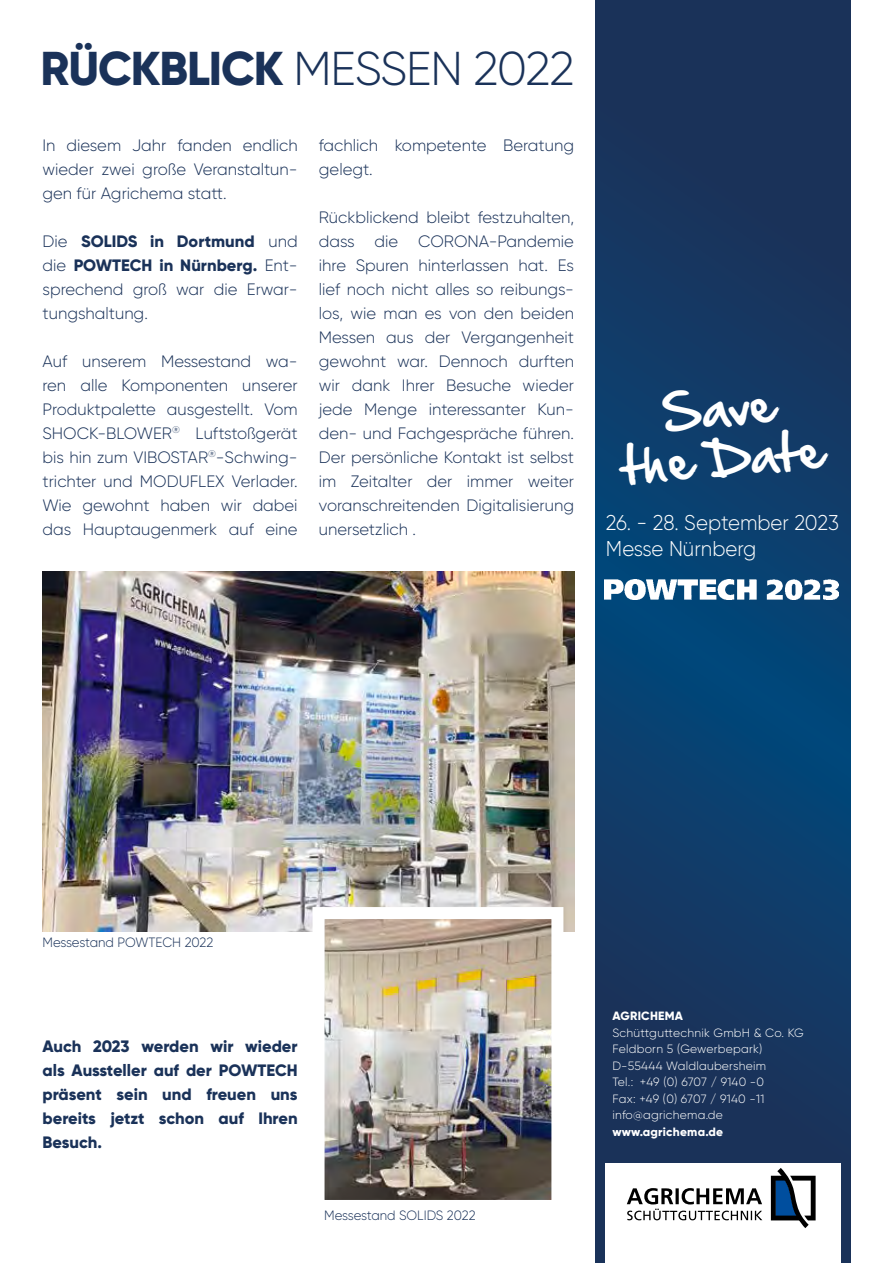
<style>
.page{position:relative;width:893px;height:1263px;background:#fff}
.page>*{position:absolute;margin:0;border:0;box-sizing:border-box;transform-origin:0 0}
.t1{font:300 47.4px "Gilroy";letter-spacing:-.025em;color:#1a3259}
.t2{font:45px/49.5px "Hand Of Sean";color:#fff;text-align:center}
.t3{font:300 21.45px/25.5px "Gilroy";color:#fff;scale:.95 1}
.t4{font:300 16.5px/24px "Gilroy";color:#1a3259;text-align:justify}
.t5{font:800 16.5px/24px "Gilroy";color:#1a3259;text-align:justify}
.t6{font:300 13.5px "Gilroy";letter-spacing:-.01em;color:#1a3259}
.t7{font:300 12px/16.5px "Gilroy";letter-spacing:.02em;color:#fff}
.t8{font:800 12px "Gilroy";letter-spacing:.02em;color:#fff}
.s1{font-weight:800}
</style>
<div class="page">
<svg style="left:595px;top:0;width:255px;height:1263px;background:#113a65"></svg>
<div style="left:605px;top:1164px;width:236px;height:99px;background:#fff"></div>
<svg style="left:771px;top:1168px;width:45px;height:60px"></svg>
<svg style="left:627px;top:1188px;width:135px;height:32px"></svg>
<img style="left:43px;top:572px;width:531px;height:359px">
<img style="left:326px;top:920px;width:224px;height:279px">
<div style="left:313px;top:907px;width:250px;height:305px;border:12px solid #fff"></div>
<img style="left:605px;top:580px;width:233px;height:20px">
<h1 class="t1" style="left:40px;top:39px;width:536px"><span class="s1">RÜCKBLICK</span> MESSEN 2022</h1>
<p class="t4" style="left:43px;top:133px;width:257px">In diesem Jahr fanden endlich wieder zwei große Veranstaltun&shy;gen für Agrichema statt.</p>
<p class="t4" style="left:43px;top:229px;width:257px">Die <span class="s1">SOLIDS in Dortmund</span> und die <span class="s1">POWTECH in Nürnberg.</span> Ent&shy;sprechend groß war die Erwar&shy;tungshaltung.</p>
<p class="t4" style="left:43px;top:349px;width:257px">Auf unserem Messestand wa&shy;ren alle Komponenten unserer Produktpalette ausgestellt. Vom SHOCK-BLOWER<sup>®</sup> Luftstoßgerät bis hin zum VIBOSTAR<sup>®</sup>-Schwing&shy;trichter und MODUFLEX Verlader.<br>Wie gewohnt haben wir dabei das Hauptaugenmerk auf eine</p>
<p class="t4" style="left:319px;top:133px;width:257px">fachlich kompetente Beratung gelegt.</p>
<p class="t4" style="left:319px;top:205px;width:257px">Rückblickend bleibt festzuhalten, dass die CORONA-Pandemie ihre Spuren hinterlassen hat. Es lief noch nicht alles so reibungs&shy;los, wie man es von den beiden Messen aus der Vergangenheit gewohnt war. Dennoch durften wir dank Ihrer Besuche wieder jede Menge interessanter Kun&shy;den- und Fachgespräche führen.<br>Der persönliche Kontakt ist selbst im Zeitalter der immer weiter voranschreitenden Digitalisierung unersetzlich .</p>
<h2 class="t2" style="left:615px;top:392px;width:205px;rotate:-5deg">Save<br>the Date</h2>
<h3 class="t3" style="left:606px;top:510px;width:247px">26. - 28. September 2023<br>Messe Nürnberg</h3>
<p class="t6" style="left:43px;top:934px;width:172px">Messestand POWTECH 2022</p>
<p class="t5" style="left:43px;top:1034px;width:257px">Auch 2023 werden wir wieder als Aussteller auf der POWTECH präsent sein und freuen uns bereits jetzt schon auf Ihren Besuch.</p>
<p class="t6" style="left:324px;top:1206px;width:153px">Messestand SOLIDS 2022</p>
<p class="t8" style="left:612px;top:1008px;width:72px">AGRICHEMA</p>
<p class="t7" style="left:612px;top:1024px;width:193px">Schüttguttechnik GmbH &amp; Co. KG<br>Feldborn 5 (Gewerbepark)<br>D-55444 Waldlaubersheim<br>Tel.: +49 (0) 6707 / 9140 -0<br>Fax: +49 (0) 6707 / 9140 -11 info@agrichema.de</p>
<p class="t8" style="left:612px;top:1124px;width:112px">www.agrichema.de</p>
</div>
